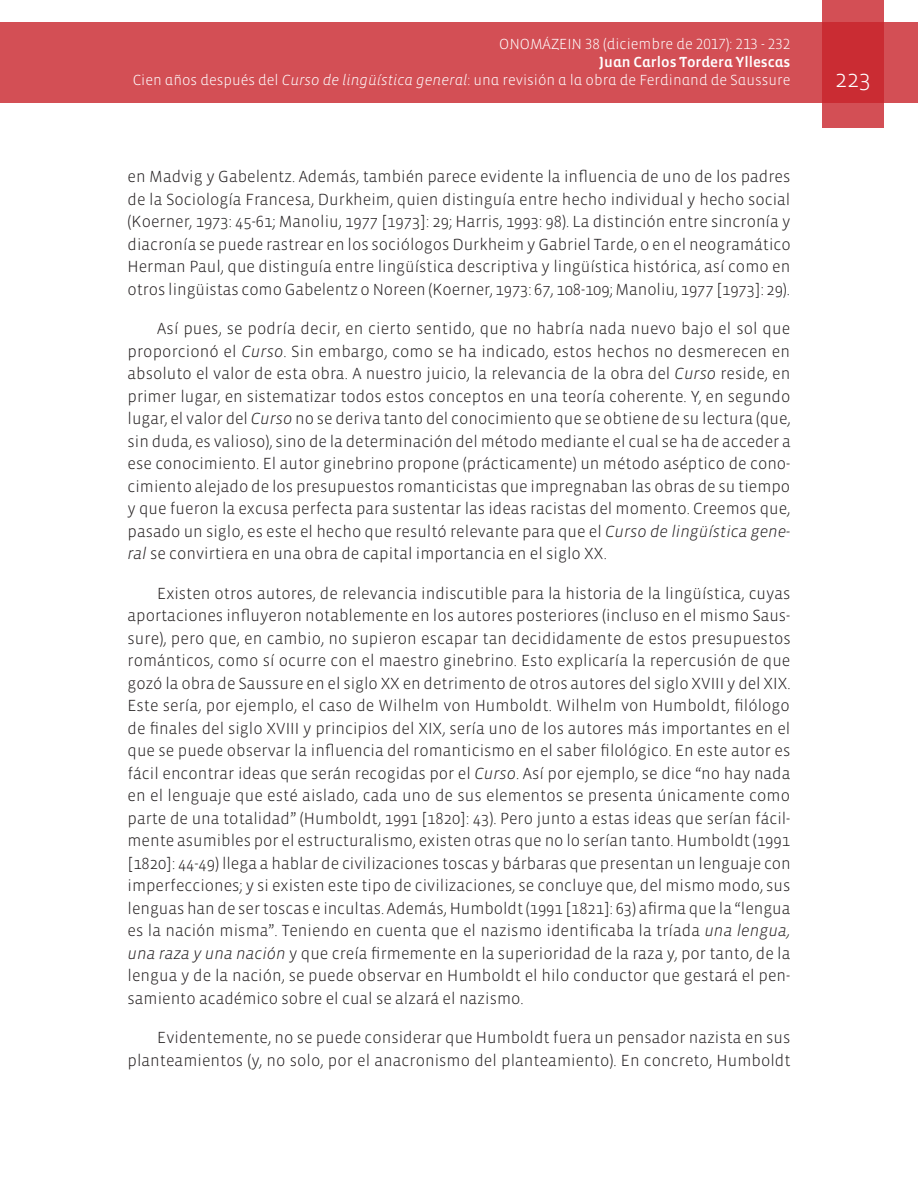
<style>
.page{position:relative;width:918px;height:1188px;background:#fff}
.page>*{position:absolute;margin:0;border:0;box-sizing:border-box;transform-origin:0 0}
.t1{font:300 24px "Vista Sans";color:#fff}
.Textos{font:300 16.5px/22.5px "Vista Sans";color:#231f20;text-align:justify}
.t2{font:300 15px "Vista Sans Alt";color:#fff}
.t3{font:15px "Vista Sans Alt Med";color:#fff}
.s1{font-family:"Vista Sans Alt Light Ita";font-weight:400}
.s2{font-style:italic}
</style>
<div class="page">
<div style="left:0;top:23px;width:918px;height:80px;background:#d34f55"></div>
<svg style="left:822px;top:0;width:62px;height:128px;background:#cd383f"></svg>
<p class="t2" style="left:499px;top:37px;width:293px">ONOMÁZEIN 38 (diciembre de 2017): 213 - 232</p>
<p class="t3" style="left:599px;top:55px;width:193px">Juan Carlos Tordera Yllescas</p>
<p class="t2" style="left:133px;top:73px;width:659px">Cien años después del <span class="s1">Curso de lingüística general</span>: una revisión a la obra de Ferdinand de Saussure</p>
<h1 class="t1" style="left:835px;top:66px;width:37px">223</h1>
<p class="Textos" style="left:128px;top:166px;width:665px">en Madvig y Gabelentz. Además, también parece evidente la influencia de uno de los padres de la Sociología Francesa, Durkheim, quien distinguía entre hecho individual y hecho social (Koerner, 1973: 45-61; Manoliu, 1977 [1973]: 29; Harris, 1993: 98). La distinción entre sincronía y diacronía se puede rastrear en los sociólogos Durkheim y Gabriel Tarde, o en el neogramático Herman Paul, que distinguía entre lingüística descriptiva y lingüística histórica, así como en otros lingüistas como Gabelentz o Noreen (Koerner, 1973: 67, 108-109; Manoliu, 1977 [1973]: 29).</p>
<p class="Textos" style="left:128px;top:318px;width:665px;text-indent:30px">Así pues, se podría decir, en cierto sentido, que no habría nada nuevo bajo el sol que proporcionó el <span class="s2">Curso</span>. Sin embargo, como se ha indicado, estos hechos no desmerecen en absoluto el valor de esta obra. A nuestro juicio, la relevancia de la obra del <span class="s2">Curso</span> reside, en primer lugar, en sistematizar todos estos conceptos en una teoría coherente. Y, en segundo lugar, el valor del <span class="s2">Curso</span> no se deriva tanto del conocimiento que se obtiene de su lectura (que, sin duda, es valioso), sino de la determinación del método mediante el cual se ha de acceder a ese conocimiento. El autor ginebrino propone (prácticamente) un método aséptico de cono&shy;cimiento alejado de los presupuestos romanticistas que impregnaban las obras de su tiempo y que fueron la excusa perfecta para sustentar las ideas racistas del momento. Creemos que, pasado un siglo, es este el hecho que resultó relevante para que el <span class="s2">Curso de lingüística gene&shy;ral</span> se convirtiera en una obra de capital importancia en el siglo XX.</p>
<p class="Textos" style="left:128px;top:582px;width:665px;text-indent:30px">Existen otros autores, de relevancia indiscutible para la historia de la lingüística, cuyas aportaciones influyeron notablemente en los autores posteriores (incluso en el mismo Saus&shy;sure), pero que, en cambio, no supieron escapar tan decididamente de estos presupuestos románticos, como sí ocurre con el maestro ginebrino. Esto explicaría la repercusión de que gozó la obra de Saussure en el siglo XX en detrimento de otros autores del siglo XVIII y del XIX.<br>Este sería, por ejemplo, el caso de Wilhelm von Humboldt. Wilhelm von Humboldt, filólogo de finales del siglo XVIII y principios del XIX, sería uno de los autores más importantes en el que se puede observar la influencia del romanticismo en el saber filológico. En este autor es fácil encontrar ideas que serán recogidas por el <span class="s2">Curso</span>. Así por ejemplo, se dice “no hay nada en el lenguaje que esté aislado, cada uno de sus elementos se presenta únicamente como parte de una totalidad” (Humboldt, 1991 [1820]: 43). Pero junto a estas ideas que serían fácil&shy;mente asumibles por el estructuralismo, existen otras que no lo serían tanto. Humboldt (1991 [1820]: 44-49) llega a hablar de civilizaciones toscas y bárbaras que presentan un lenguaje con imperfecciones; y si existen este tipo de civilizaciones, se concluye que, del mismo modo, sus lenguas han de ser toscas e incultas. Además, Humboldt (1991 [1821]: 63) afirma que la “lengua es la nación misma”. Teniendo en cuenta que el nazismo identificaba la tríada <span class="s2">una lengua, una raza y una nación</span> y que creía firmemente en la superioridad de la raza y, por tanto, de la lengua y de la nación, se puede observar en Humboldt el hilo conductor que gestará el pen&shy;samiento académico sobre el cual se alzará el nazismo.</p>
<p class="Textos" style="left:128px;top:1027px;width:665px;text-align:right">Evidentemente, no se puede considerar que Humboldt fuera un pensador nazista en sus planteamientos (y, no solo, por el anacronismo del planteamiento). En concreto, Humboldt</p>
</div>
